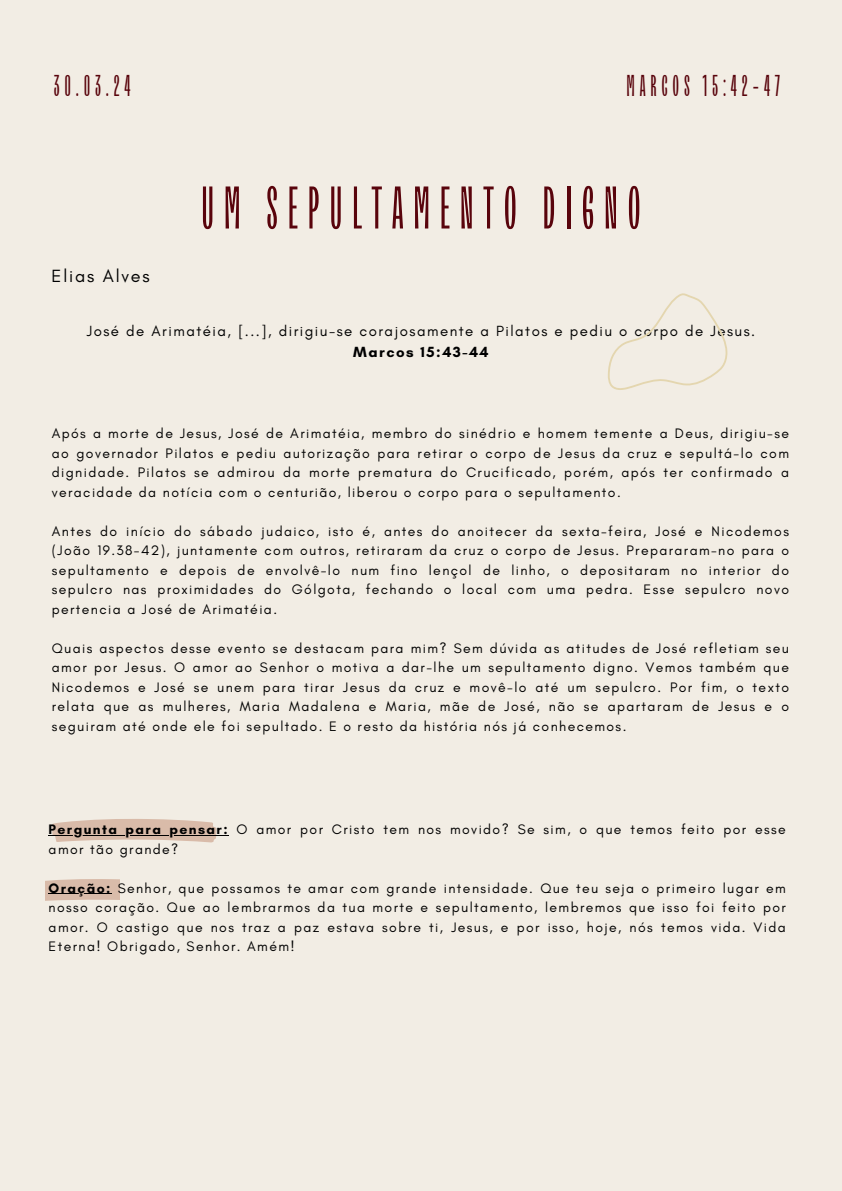
<style>
.page{position:relative;width:842px;height:1191px;background:#fff}
.page>*{position:absolute;margin:0;border:0;box-sizing:border-box;transform-origin:0 0}
.t1{font:60px "TT Trailers";letter-spacing:.16em;color:#59040c}
.t2{font:30px "TT Trailers";letter-spacing:.16em;color:#59040c}
.t3{font:18px "Glacial Indifference";letter-spacing:.1em;color:#000}
.t4{font:15px/21px "Glacial Indifference";letter-spacing:.1em;color:#000;text-align:center}
.t5{font:14px/19.5px "Glacial Indifference";letter-spacing:.1em;color:#000;text-align:justify}
.s1{font-weight:700}
</style>
<div class="page">
<div style="left:0;top:0;width:842px;height:1190px;background:#f2ede4"></div>
<svg style="left:52px;top:819px;width:165px;height:23px;background:#d3baaa"></svg>
<svg style="left:45px;top:879px;width:75px;height:22px;background:#dabeac"></svg>
<hr style="left:49px;top:834px;width:180px;height:1px;background:#000">
<hr style="left:49px;top:893px;width:63px;height:1px;background:#000">
<svg style="left:608px;top:293px;width:120px;height:97px"></svg>
<p class="t2" style="left:54px;top:67px;width:78px">30.03.24</p>
<p class="t2" style="left:626px;top:67px;width:155px">MARCOS 15:42-47</p>
<p class="t3" style="left:52px;top:265px;width:100px">Elias Alves</p>
<p class="t1" style="left:201px;top:171px;width:441px">UM SEPULTAMENTO DIGNO</p>
<p class="t4" style="left:87px;top:320px;width:670px">José de Arimatéia, [...], dirigiu-se corajosamente a Pilatos e pediu o corpo de Jesus.<br><span class="s1">Marcos 15:43-44</span></p>
<h1 class="t5" style="left:52px;top:423px;width:739px">Após a morte de Jesus, José de Arimatéia, membro do sinédrio e homem temente a Deus, dirigiu-se ao governador Pilatos e pediu autorização para retirar o corpo de Jesus da cruz e sepultá-lo com dignidade. Pilatos se admirou da morte prematura do Crucificado, porém, após ter confirmado a veracidade da notícia com o centurião, liberou o corpo para o sepultamento.</h1>
<p class="t5" style="left:52px;top:521px;width:739px">Antes do início do sábado judaico, isto é, antes do anoitecer da sexta-feira, José e Nicodemos (João 19.38-42), juntamente com outros, retiraram da cruz o corpo de Jesus. Prepararam-no para o sepultamento e depois de envolvê-lo num fino lençol de linho, o depositaram no interior do sepulcro nas proximidades do Gólgota, fechando o local com uma pedra. Esse sepulcro novo pertencia a José de Arimatéia.</p>
<p class="t5" style="left:52px;top:638px;width:739px">Quais aspectos desse evento se destacam para mim? Sem dúvida as atitudes de José refletiam seu amor por Jesus. O amor ao Senhor o motiva a dar-lhe um sepultamento digno. Vemos também que Nicodemos e José se unem para tirar Jesus da cruz e movê-lo até um sepulcro. Por fim, o texto relata que as mulheres, Maria Madalena e Maria, mãe de José, não se apartaram de Jesus e o seguiram até onde ele foi sepultado. E o resto da história nós já conhecemos.</p>
<h3 class="t5" style="left:49px;top:819px;width:739px"><span class="s1">Pergunta para pensar:</span> O amor por Cristo tem nos movido? Se sim, o que temos feito por esse amor tão grande?</h3>
<h2 class="t5" style="left:49px;top:878px;width:739px"><span class="s1">Oração:</span> Senhor, que possamos te amar com grande intensidade. Que teu seja o primeiro lugar em nosso coração. Que ao lembrarmos da tua morte e sepultamento, lembremos que isso foi feito por amor. O castigo que nos traz a paz estava sobre ti, Jesus, e por isso, hoje, nós temos vida. Vida Eterna! Obrigado, Senhor. Amém!</h2>
</div>
